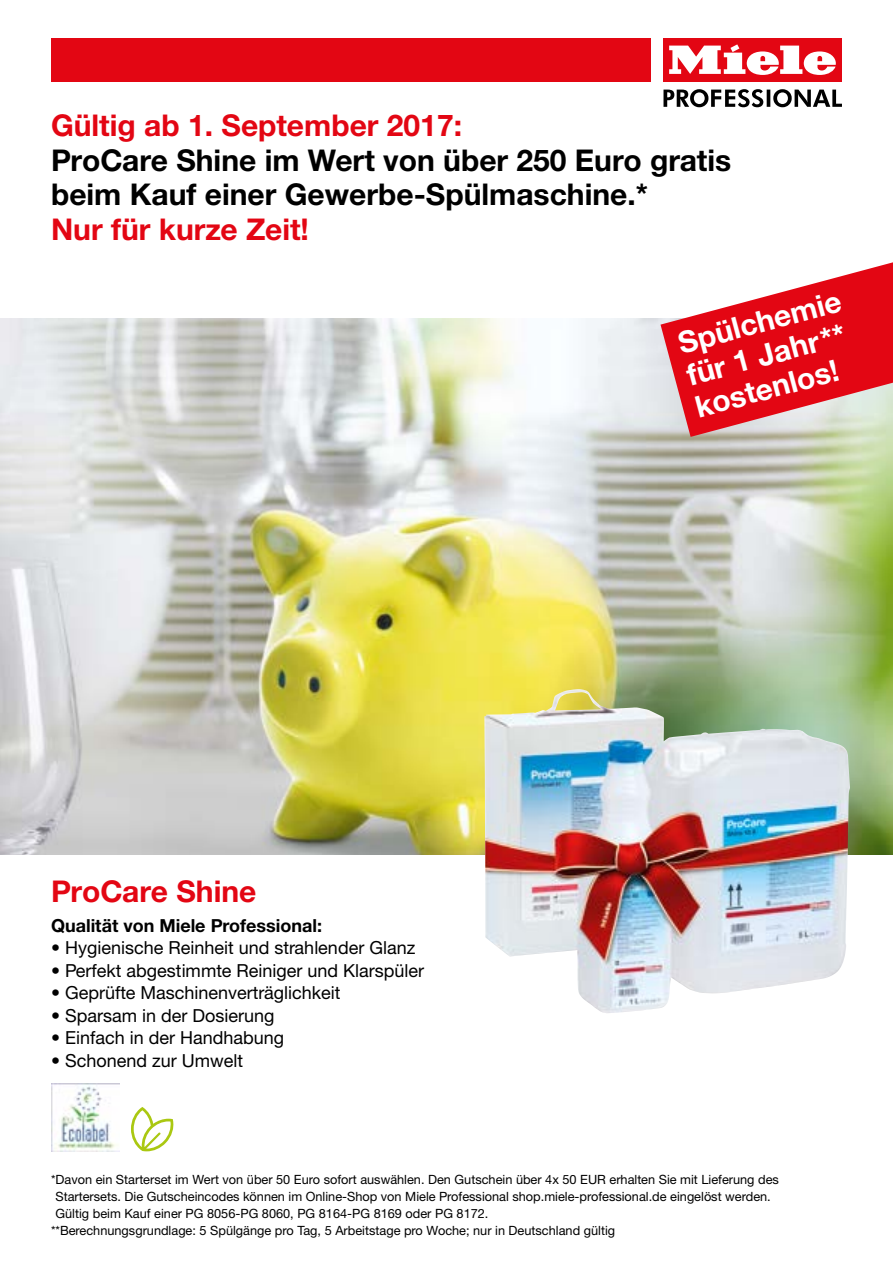
<style>
.page{position:relative;width:893px;height:1263px;background:#fff}
.page>*{position:absolute;margin:0;border:0;box-sizing:border-box;transform-origin:0 0}
.t1{font:700 30px/34.5px "Helvetica Neue LTW1 G";color:#000}
.t2{font:700 30px "Helvetica Neue LTW1 G";color:#e30613}
.t3{font:700 30px/33px "Helvetica Neue LTW1 G";color:#fff}
.t4{font:18px "Helvetica Neue LTW1 G";color:#000}
.t5{font:700 18px "Helvetica Neue LTW1 G";color:#000}
.t6{font:12.75px "Helvetica Neue LTW1 G";color:#000}
</style>
<div class="page">
<div style="left:51px;top:38px;width:600px;height:44px;background:#e30613"></div>
<svg style="left:663px;top:89px;width:179px;height:18px"></svg>
<div style="left:663px;top:38px;width:179px;height:44px;background:#e30613"></div>
<svg style="left:669px;top:44px;width:167px;height:31px"></svg>
<img style="left:0;top:319px;width:893px;height:536px">
<img style="left:484px;top:689px;width:366px;height:324px">
<svg style="left:660px;top:262px;width:233px;height:175px"></svg>
<img style="left:51px;top:1083px;width:68px;height:68px">
<svg style="left:131px;top:1107px;width:42px;height:44px"></svg>
<h1 class="t2" style="left:51px;top:107px;width:412px">Gültig ab 1. September 2017:</h1>
<h1 class="t1" style="left:51px;top:143px;width:682px">ProCare Shine im Wert von über 250 Euro gratis beim Kauf einer Gewerbe-Spülmaschine.*</h1>
<h1 class="t2" style="left:51px;top:211px;width:259px">Nur für kurze Zeit!</h1>
<h1 class="t2" style="left:51px;top:872px;width:207px">ProCare Shine</h1>
<h2 class="t5" style="left:51px;top:914px;width:273px">Qualität von Miele Professional:</h2>
<h2 class="t4" style="left:51px;top:937px;width:366px">• Hygienische Reinheit und strahlender Glanz</h2>
<h2 class="t4" style="left:51px;top:959px;width:375px">• Perfekt abgestimmte Reiniger und Klarspüler</h2>
<h2 class="t4" style="left:51px;top:982px;width:291px">• Geprüfte Maschinenverträglichkeit</h2>
<h2 class="t4" style="left:51px;top:1004px;width:225px">• Sparsam in der Dosierung</h2>
<h2 class="t4" style="left:51px;top:1027px;width:235px">• Einfach in der Handhabung</h2>
<h2 class="t4" style="left:51px;top:1049px;width:194px">• Schonend zur Umwelt</h2>
<h1 class="t3" style="left:674px;top:327px;width:169px;rotate:-15deg">Spülchemie für 1 Jahr** kostenlos!</h1>
<p class="t6" style="left:51px;top:1172px;width:729px">*Davon ein Starterset im Wert von über 50 Euro sofort auswählen. Den Gutschein über 4x 50 EUR erhalten Sie mit Lieferung des</p>
<p class="t6" style="left:56px;top:1189px;width:717px">Startersets. Die Gutscheincodes können im Online-Shop von Miele Professional shop.miele-professional.de eingelöst werden.</p>
<p class="t6" style="left:56px;top:1206px;width:434px">Gültig beim Kauf einer PG 8056-PG 8060, PG 8164-PG 8169 oder PG 8172.</p>
<p class="t6" style="left:51px;top:1223px;width:566px">**Berechnungsgrundlage: 5 Spülgänge pro Tag, 5 Arbeitstage pro Woche; nur in Deutschland gültig</p>
</div>
